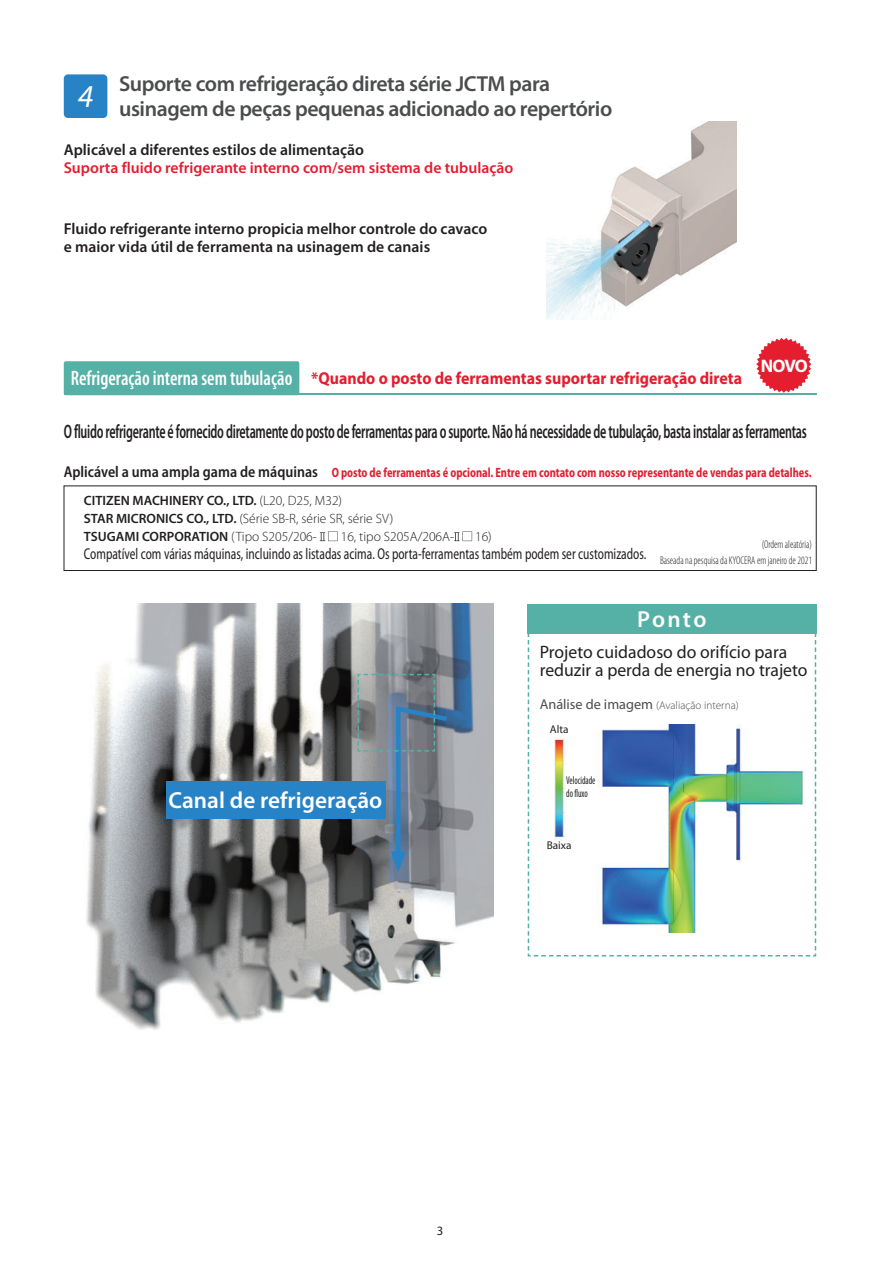
<style>
.page{position:relative;width:893px;height:1263px;background:#fff}
.page>*{position:absolute;margin:0;border:0;box-sizing:border-box;transform-origin:0 0}
.t1{font:italic 31.95px "Myriad Pro";color:#fff}
.t2{font:600 23.25px "Myriad Pro";color:#fff}
.t3{font:600 21.75px/25.5px "Myriad Pro";letter-spacing:-.02em;color:#4b4c4d}
.t4{font:600 condensed 21px "Myriad Pro";color:#fff;scale:.9 1}
.t5{font:600 semi-condensed 19.5px "Myriad Pro";letter-spacing:-.02em;color:#231f20;scale:.67 1}
.t6{font:700 18.15px "Myriad Pro";color:#fff}
.t7{font:18px/18px "Myriad Pro";color:#231f20}
.t8{font:700 17.25px "Myriad Pro";color:#e41d2f;scale:.92 1}
.t9{font:600 15.75px/18px "Myriad Pro";color:#231f20}
.t10{font:semi-condensed 15.75px "Myriad Pro";color:#231f20;scale:.79 1}
.t11{font:600 15.75px "Myriad Pro";color:#e41d2f}
.t12{font:600 13.5px/18px "Myriad Pro";color:#231f20}
.t13{font:700 semi-condensed 13.5px "Myriad Pro";color:#e41d2f;scale:.83 1}
.t14{font:300 13.5px "Myriad Pro";color:#231f20}
.t15{font:12.75px "Myriad Pro";color:#231f20}
.t16{font:300 condensed 11.25px/16.5px "Myriad Pro";color:#231f20;text-align:right;scale:.9 1}
.t17{font:300 11.25px/23.7px "Myriad Pro";color:#4b4c4d}
.t18{font:condensed 11.25px/13.5px "Myriad Pro";color:#231f20;scale:.78 1}
.t19{font:11.25px "Myriad Pro";color:#231f20}
.s1{font-weight:600;font-size:15.75px;color:#231f20}
.s2{font-weight:300}
.s3{font-weight:400;font-size:14.25px}
.s4{font-weight:400;color:#231f20}
</style>
<div class="page">
<div style="left:64px;top:74px;width:43px;height:44px;background:#2783c5;border-radius:4px"></div>
<div style="left:64px;top:361px;width:235px;height:34px;background:#55b0a5;border-radius:2px"></div>
<svg style="left:752px;top:338px;width:64px;height:56px"></svg>
<svg style="left:320px;top:531px;width:18px;height:10px"></svg>
<svg style="left:454px;top:531px;width:18px;height:10px"></svg>
<div style="left:64px;top:486px;width:752px;height:85px;border:1px solid #231f20"></div>
<hr style="left:64px;top:394px;width:752px;height:1px;background:#55b0a5">
<svg style="left:527px;top:604px;width:290px;height:353px"></svg>
<img style="left:86px;top:604px;width:407px;height:426px">
<div style="left:166px;top:781px;width:219px;height:38px;background:#2783c5"></div>
<svg style="left:357px;top:673px;width:95px;height:199px;background:#718190"></svg>
<img style="left:547px;top:121px;width:189px;height:198px">
<h3 class="t3" style="left:119px;top:70px;width:495px">Suporte com refrigeração direta série JCTM para usinagem de peças pequenas adicionado ao repertório</h3>
<h1 class="t1" style="left:78px;top:77px;width:17px">4</h1>
<p class="t9" style="left:64px;top:141px;width:302px">Aplicável a diferentes estilos de alimentação</p>
<p class="t11" style="left:64px;top:158px;width:451px">Suporta fluido refrigerante interno com/sem sistema de tubulação</p>
<p class="t9" style="left:64px;top:219px;width:425px">Fluido refrigerante interno propicia melhor controle do cavaco e maior vida útil de ferramenta na usinagem de canais</p>
<p class="t6" style="left:761px;top:354px;width:49px">NOVO</p>
<h3 class="t4" style="left:71px;top:367px;width:248px">Refrigeração interna sem tubulação</h3>
<p class="t8" style="left:311px;top:367px;width:470px">*Quando o posto de ferramentas suportar refrigeração direta</p>
<p class="t5" style="left:64px;top:421px;width:1110px">O fluido refrigerante é fornecido diretamente do posto de ferramentas para o suporte. Não há necessidade de tubulação, basta instalar as ferramentas</p>
<p class="t13" style="left:64px;top:465px;width:902px"><span class="s1">Aplicável a uma ampla gama de máquinas</span> O posto de ferramentas é opcional. Entre em contato com nosso representante de vendas para detalhes.</p>
<p class="t12" style="left:84px;top:491px;width:311px">CITIZEN MACHINERY CO., LTD. <span class="s2">(L20, D25, M32)<br></span>STAR MICRONICS CO., LTD. <span class="s2">(Série SB-R, série SR, série SV)<br></span>TSUGAMI CORPORATION <span class="s2">(Tipo S205/206-</span></p>
<p class="t14" style="left:341px;top:528px;width:115px">16, tipo S205A/206A-</p>
<p class="t14" style="left:475px;top:528px;width:18px">16)</p>
<p class="t10" style="left:84px;top:544px;width:713px">Compatível com várias máquinas, incluindo as listadas acima. Os porta-ferramentas também podem ser customizados.</p>
<p class="t16" style="left:660px;top:536px;width:170px">(Ordem aleatória)<br>Baseada na pesquisa da KYOCERA em janeiro de 2021</p>
<h2 class="t2" style="left:637px;top:604px;width:71px">Ponto</h2>
<p class="t7" style="left:540px;top:642px;width:269px">Projeto cuidadoso do orifício para reduzir a perda de energia no trajeto</p>
<h2 class="t2" style="left:169px;top:785px;width:215px">Canal de refrigeração</h2>
<p class="t17" style="left:550px;top:693px;width:190px;text-indent:-10px"><span class="s3">Análise de imagem</span> (Avaliação interna)<br><span class="s4">Alta</span></p>
<p class="t18" style="left:566px;top:773px;width:39px">Velocidade do fluxo</p>
<p class="t19" style="left:547px;top:838px;width:26px">Baixa</p>
<p class="t15" style="left:437px;top:1223px;width:8px">3</p>
</div>
